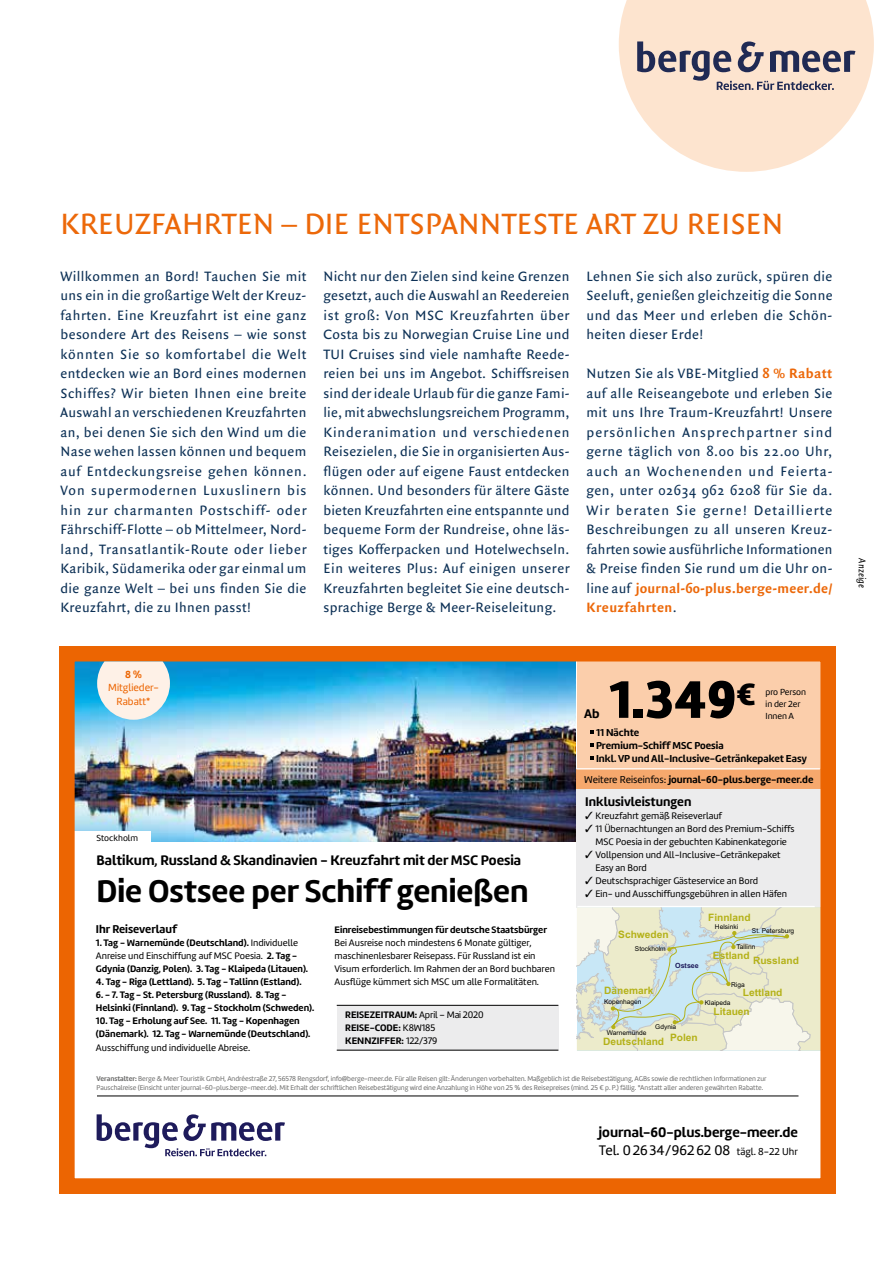
<style>
.page{position:relative;width:893px;height:1263px;background:#fff}
.page>*{position:absolute;margin:0;border:0;box-sizing:border-box;transform-origin:0 0}
.t1{font:900 54.75px "Marine";color:#000}
.t2{font:700 32.55px "Marine";color:#000}
.t3{font:31.5px "Quadraat Sans";letter-spacing:.01em;color:#ec6809}
.t4{font:14.55px/19.5px "Quadraat Sans";letter-spacing:.025em;color:#0d3156;text-align:justify}
.t5{font:700 14.4px/18.3px "Marine";color:#000}
.t6{font:700 13.05px "Marine";color:#000}
.t7{font:700 11.7px "Marine";color:#000}
.t8{font:10.65px/13.4px "Marine";color:#ec6502;text-align:center}
.t9{font:700 10.65px "Marine";color:#ec6502}
.t10{font:italic 10.5px "Quadraat Sans";letter-spacing:.015em;color:#000}
.t11{font:700 10.35px/13px "Marine";color:#000}
.t12{font:700 10.2px "Arial";color:#b4b118}
.t13{font:700 9.75px/13px "Marine";color:#000}
.t14{font:9.75px/13px "Marine";color:#000}
.t15{font:9.15px/11.7px "Marine";letter-spacing:-.01em;color:#000}
.t16{font:7.2px/9.1px "Marine";letter-spacing:-.01em;color:#6f6f6e}
.t17{font:700 7.2px "Arial";color:#1e1b5b}
.t18{font:6.6px "Arial";color:#000}
.s1{font-weight:700;color:#ec6809}
.s2{font-weight:400}
.s3{font-weight:700}
.s4{font-weight:400;font-size:10.35px}
</style>
<div class="page">
<svg style="left:619px;top:0;width:255px;height:172px"></svg>
<img style="left:60px;top:646px;width:775px;height:547px">
<svg style="left:97px;top:661px;width:73px;height:59px;background:#dee6e6"></svg>
<div style="left:337px;top:1005px;width:221px;height:45px;background:#ececed"></div>
<hr style="left:337px;top:1005px;width:221px;height:1px;background:#000">
<hr style="left:337px;top:1050px;width:221px;height:1px;background:#000">
<h3 class="t3" style="left:60px;top:206px;width:724px">KREUZFAHRTEN – DIE ENTSPANNTESTE ART ZU REISEN</h3>
<p class="t4" style="left:60px;top:267px;width:248px">Willkommen an Bord! Tauchen Sie mit uns ein in die großartige Welt der Kreuz&shy;fahrten. Eine Kreuzfahrt ist eine ganz besondere Art des Reisens – wie sonst könnten Sie so komfortabel die Welt entdecken wie an Bord eines modernen Schiffes? Wir bieten Ihnen eine breite Auswahl an verschiedenen Kreuzfahrten an, bei denen Sie sich den Wind um die Nase wehen lassen können und bequem auf Entdeckungsreise gehen können.<br>Von supermodernen Luxuslinern bis hin zur charmanten Postschiff- oder Fährschiff-Flotte – ob Mittelmeer, Nord&shy;land, Transatlantik-Route oder lieber Karibik, Südamerika oder gar einmal um die ganze Welt – bei uns finden Sie die Kreuzfahrt, die zu Ihnen passt!</p>
<p class="t4" style="left:323px;top:267px;width:248px">Nicht nur den Zielen sind keine Grenzen gesetzt, auch die Auswahl an Reedereien ist groß: Von MSC Kreuzfahrten über Costa bis zu Norwegian Cruise Line und TUI Cruises sind viele namhafte Reede&shy;reien bei uns im Angebot. Schiffsreisen sind der ideale Urlaub für die ganze Fami&shy;lie, mit abwechslungsreichem Programm, Kinderanimation und verschiedenen Reisezielen, die Sie in organisierten Aus&shy;flügen oder auf eigene Faust entdecken können. Und besonders für ältere Gäste bieten Kreuzfahrten eine entspannte und bequeme Form der Rundreise, ohne läs&shy;tiges Kofferpacken und Hotelwechseln.<br>Ein weiteres Plus: Auf einigen unserer Kreuzfahrten begleitet Sie eine deutsch&shy;sprachige Berge &amp; Meer-Reiseleitung.</p>
<p class="t4" style="left:586px;top:267px;width:248px">Lehnen Sie sich also zurück, spüren die Seeluft, genießen gleichzeitig die Sonne und das Meer und erleben die Schön&shy;heiten dieser Erde!</p>
<p class="t4" style="left:586px;top:364px;width:248px">Nutzen Sie als VBE-Mitglied <span class="s1">8 % Rabatt </span>auf alle Reiseangebote und erleben Sie mit uns Ihre Traum-Kreuzfahrt! Unsere persönlichen Ansprechpartner sind gerne täglich von 8.00 bis 22.00 Uhr, auch an Wochenenden und Feierta&shy;gen, unter 02634 962 6208 für Sie da.<br>Wir beraten Sie gerne! Detaillierte Beschreibungen zu all unseren Kreuz&shy;fahrten sowie ausführliche Informationen &amp; Preise finden Sie rund um die Uhr on&shy;line auf <span class="s1">journal-60-plus.berge-meer.de/ Kreuzfahrten</span>.</p>
<p class="t9" style="left:125px;top:667px;width:18px">8 %</p>
<p class="t8" style="left:108px;top:681px;width:52px">Mitglieder-<br>Rabatt*</p>
<p class="t15" style="left:97px;top:832px;width:43px">Stockholm</p>
<p class="t5" style="left:97px;top:851px;width:426px">Baltikum, Russland &amp; Skandinavien - Kreuzfahrt mit der MSC Poesia</p>
<h2 class="t2" style="left:97px;top:869px;width:433px">Die Ostsee per Schiff genießen</h2>
<p class="t7" style="left:96px;top:922px;width:83px">Ihr Reiseverlauf</p>
<p class="t13" style="left:96px;top:936px;width:214px">1. Tag - Warnemünde (Deutschland). <span class="s2">Individuelle<br>Anreise und Einschiffung auf MSC Poesia.</span> 2. Tag -<br>Gdynia (Danzig, Polen). 3. Tag - Klaipeda (Litauen).</p>
<p class="t13" style="left:96px;top:975px;width:207px">4. Tag - Riga (Lettland). 5. Tag - Tallinn (Estland).</p>
<p class="t13" style="left:96px;top:988px;width:220px">6. - 7. Tag - St. Petersburg (Russland). 8. Tag -<br>Helsinki (Finnland). 9. Tag - Stockholm (Schweden).</p>
<p class="t13" style="left:96px;top:1014px;width:216px">10. Tag - Erholung auf See. 11. Tag - Kopenhagen (Dänemark). 12. Tag - Warnemünde (Deutschland).</p>
<p class="t14" style="left:96px;top:1041px;width:156px">Ausschiffung und individuelle Abreise.</p>
<p class="t13" style="left:335px;top:923px;width:214px">Einreisebestimmungen für deutsche Staatsbürger</p>
<p class="t14" style="left:335px;top:936px;width:222px">Bei Ausreise noch mindestens 6 Monate gültiger, maschinenlesbarer Reisepass. Für Russland ist ein Visum erforderlich. Im Rahmen der an Bord buchbaren Ausflüge kümmert sich MSC um alle Formalitäten.</p>
<p class="t13" style="left:345px;top:1008px;width:140px">REISEZEITRAUM: <span class="s2">April – Mai 2020<br></span>REISE-CODE: <span class="s2">K8W185<br></span>KENNZIFFER: <span class="s2">122/379</span></p>
<h1 class="t1" style="left:609px;top:664px;width:148px">1.349<sup>€</sup></h1>
<p class="t15" style="left:766px;top:686px;width:42px">pro Person in der 2er<br>Innen A</p>
<p class="t11" style="left:596px;top:725px;width:212px">11 Nächte<br>Premium-Schiff MSC Poesia<br>Inkl. VP und All-Inclusive-Getränkepaket Easy</p>
<p class="t6" style="left:584px;top:705px;width:17px">Ab</p>
<p class="t11" style="left:584px;top:773px;width:231px"><span class="s2">Weitere Reiseinfos:</span> journal-60-plus.berge-meer.de</p>
<p class="t6" style="left:585px;top:793px;width:108px">Inklusivleistungen</p>
<p class="t14" style="left:585px;top:809px;width:138px">✓ Kreuzfahrt gemäß Reiseverlauf</p>
<p class="t14" style="left:585px;top:822px;width:211px;text-align:center">✓ 11 Übernachtungen an Bord des Premium-Schiffs<br>MSC Poesia in der gebuchten Kabinenkategorie</p>
<p class="t14" style="left:595px;top:848px;width:187px;text-indent:-10px">✓ Vollpension und All-Inclusive-Getränkepaket<br>Easy an Bord</p>
<p class="t14" style="left:585px;top:874px;width:174px">✓ Deutschsprachiger Gästeservice an Bord</p>
<p class="t14" style="left:585px;top:887px;width:203px">✓ Ein- und Ausschiffungsgebühren in allen Häfen</p>
<p class="t12" style="left:618px;top:928px;width:52px">Schweden</p>
<p class="t18" style="left:635px;top:945px;width:32px">Stockholm</p>
<p class="t17" style="left:675px;top:961px;width:25px">Ostsee</p>
<p class="t12" style="left:708px;top:910px;width:44px">Finnland</p>
<p class="t18" style="left:715px;top:923px;width:25px">Helsinki</p>
<p class="t18" style="left:737px;top:942px;width:20px">Tallinn</p>
<p class="t18" style="left:752px;top:926px;width:44px">St. Petersburg</p>
<p class="t12" style="left:713px;top:949px;width:38px">Estland</p>
<p class="t12" style="left:753px;top:954px;width:47px">Russland</p>
<p class="t12" style="left:604px;top:984px;width:51px">Dänemark</p>
<p class="t12" style="left:603px;top:1035px;width:96px">Deutschland Polen</p>
<p class="t18" style="left:604px;top:998px;width:39px">Kopenhagen</p>
<p class="t18" style="left:655px;top:1023px;width:22px">Gdynia</p>
<p class="t18" style="left:607px;top:1028px;width:41px">Warnemünde</p>
<p class="t18" style="left:731px;top:980px;width:15px">Riga</p>
<p class="t12" style="left:743px;top:986px;width:41px">Lettland</p>
<p class="t18" style="left:705px;top:998px;width:27px">Klaipeda</p>
<p class="t12" style="left:714px;top:1005px;width:38px">Litauen</p>
<p class="t16" style="left:97px;top:1074px;width:672px"><span class="s3">Veranstalter:</span> Berge &amp; Meer Touristik GmbH, Andréestraße 27, 56578 Rengsdorf, info@berge-meer.de. Für alle Reisen gilt: Änderungen vorbehalten. Maßgeblich ist die Reisebestätigung, AGBs sowie die rechtlichen Informationen zur<br>Pauschalreise (Einsicht unter journal-60-plus.berge-meer.de). Mit Erhalt der schriftlichen Reisebestätigung wird eine Anzahlung in Höhe von 25 % des Reisepreises (mind. 25 € p. P.) fällig. *Anstatt aller anderen gewährten Rabatte.</p>
<p class="t5" style="left:599px;top:1123px;width:200px">journal-60-plus.berge-meer.de<br><span class="s2">Tel. 02634/96262 08</span> <span class="s4">tägl. 8-22 Uhr</span></p>
<p class="t10" style="left:868px;top:558px;width:32px;rotate:90deg">Anzeige</p>
</div>
